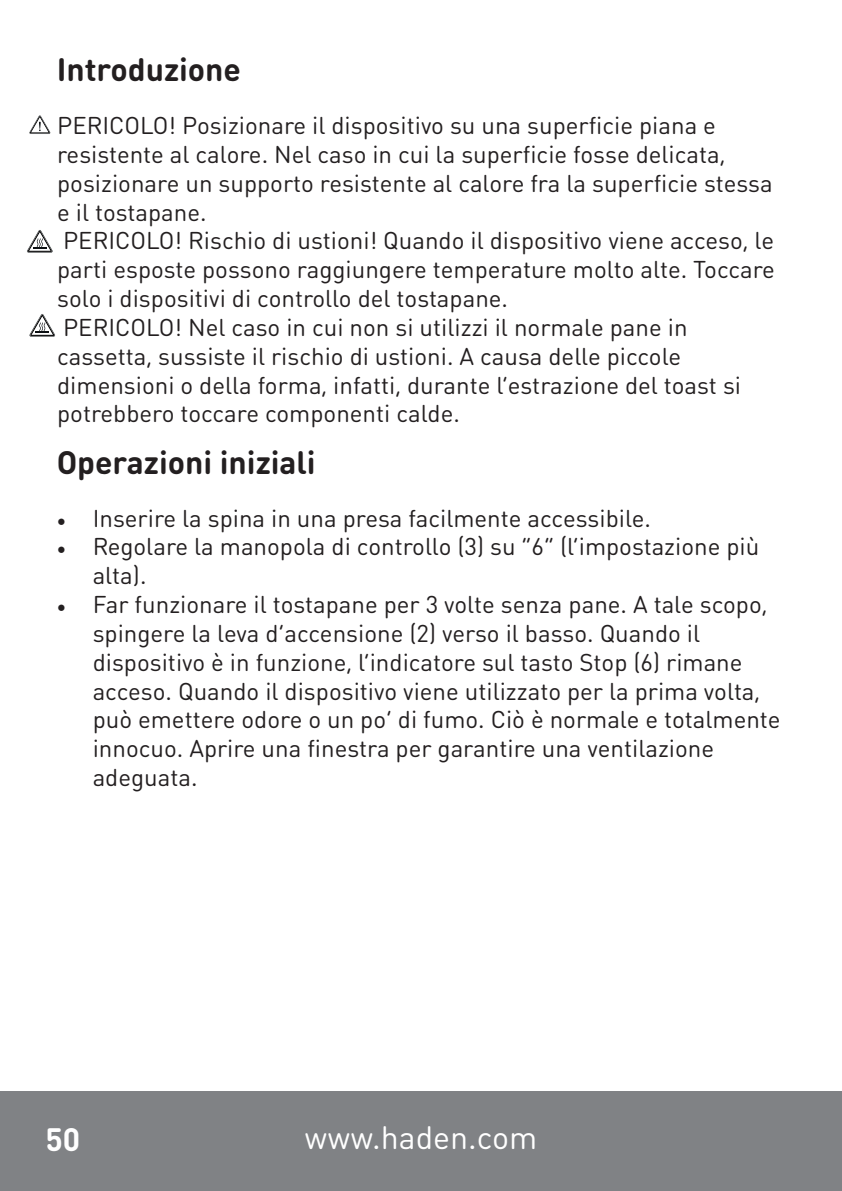
<style>
.page{position:relative;width:842px;height:1191px;background:#fff}
.page>*{position:absolute;margin:0;border:0;box-sizing:border-box;transform-origin:0 0}
.t1{font:700 32px "DIN Round Pro";color:#231f20}
.t2{font:32px "DIN Round Pro";color:#fff}
.t3{font:700 32px "DIN Round Pro";color:#fff}
.t4{font:24px/28.8px "DIN Round Pro";color:#231f20}
.s1{font-family:"Minion Pro"}
</style>
<div class="page">
<svg style="left:29px;top:115px;width:22px;height:19px"></svg>
<svg style="left:27px;top:230px;width:26px;height:23px"></svg>
<svg style="left:29px;top:314px;width:26px;height:23px"></svg>
<div style="left:0;top:1091px;width:842px;height:100px;background:#808285"></div>
<p class="t1" style="left:57px;top:47px;width:186px">Introduzione</p>
<p class="t4" style="left:57px;top:110px;width:717px">PERICOLO! Posizionare il dispositivo su una superficie piana e resistente al calore. Nel caso in cui la superficie fosse delicata, posizionare un supporto resistente al calore fra la superficie stessa e il tostapane.</p>
<p class="t4" style="left:57px;top:225px;width:719px;text-align:justify">PERICOLO! Rischio di ustioni! Quando il dispositivo viene acceso, le parti esposte possono raggiungere temperature molto alte. Toccare solo i dispositivi di controllo del tostapane.</p>
<p class="t4" style="left:57px;top:312px;width:685px">PERICOLO! Nel caso in cui non si utilizzi il normale pane in cassetta, sussiste il rischio di ustioni. A causa delle piccole dimensioni o della forma, infatti, durante l’estrazione del toast si potrebbero toccare componenti calde.</p>
<p class="t1" style="left:57px;top:440px;width:260px">Operazioni iniziali</p>
<p class="t4" style="left:57px;top:503px;width:596px"><span class="s1">•</span> Inserire la spina in una presa facilmente accessibile.</p>
<p class="t4" style="left:93px;top:531px;width:668px;text-indent:-36px"><span class="s1">•</span> Regolare la manopola di controllo (3) su “6” (l’impostazione più alta).</p>
<p class="t4" style="left:93px;top:589px;width:689px;text-indent:-36px"><span class="s1">•</span> Far funzionare il tostapane per 3 volte senza pane. A tale scopo, spingere la leva d’accensione (2) verso il basso. Quando il dispositivo è in funzione, l’indicatore sul tasto Stop (6) rimane acceso. Quando il dispositivo viene utilizzato per la prima volta, può emettere odore o un po’ di fumo. Ciò è normale e totalmente innocuo. Aprire una finestra per garantire una ventilazione adeguata.</p>
<h1 class="t3" style="left:45px;top:1117px;width:36px">50</h1>
<h1 class="t2" style="left:304px;top:1116px;width:234px">www.haden.com</h1>
</div>
